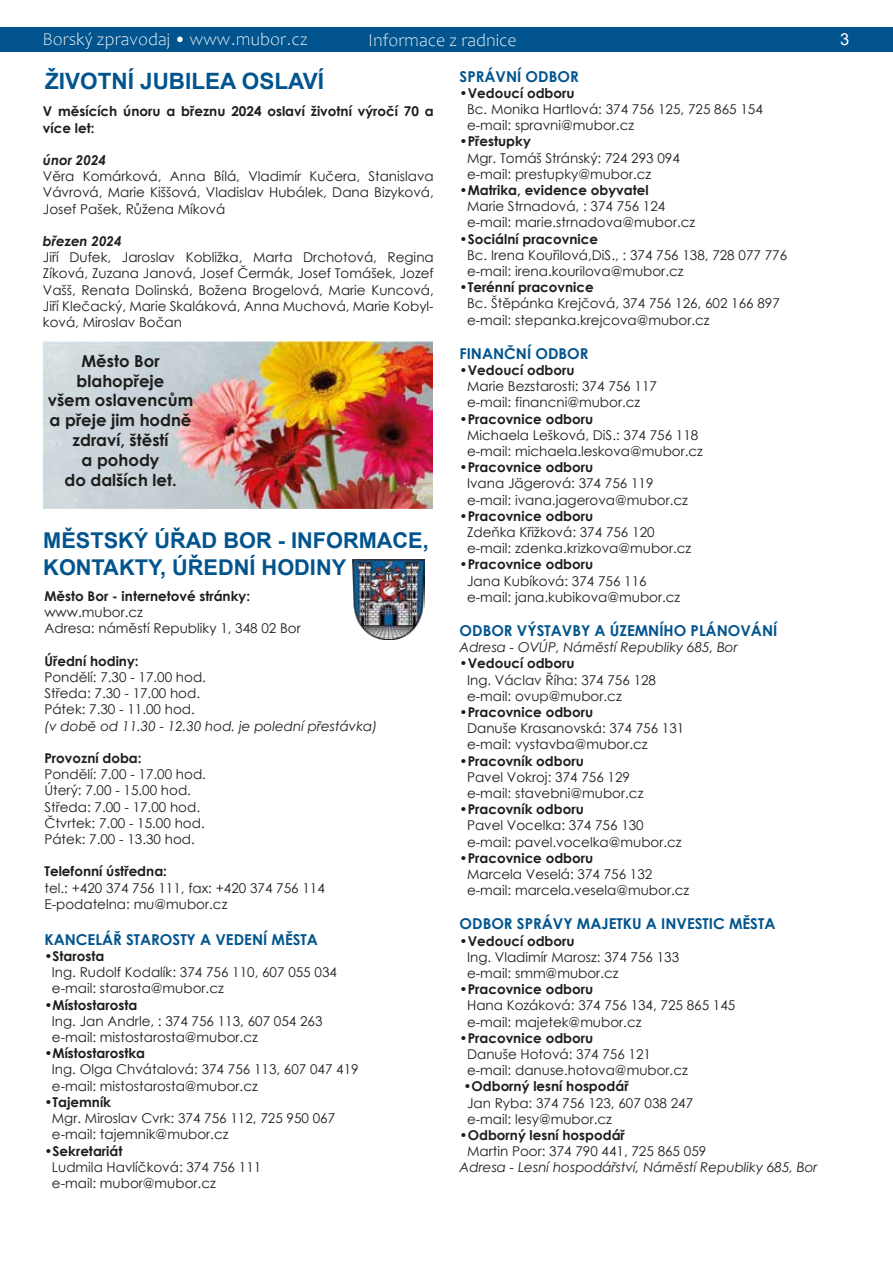
<style>
.page{position:relative;width:893px;height:1263px;background:#fff}
.page>*{position:absolute;margin:0;border:0;box-sizing:border-box;transform-origin:0 0}
.t1{font:700 22.5px "Arial";color:#01548d}
.t2{font:700 21.75px/26.1px "Arial";color:#01548d}
.t3{font:300 18px "Candara";color:#fff}
.t4{font:700 16.5px/19.8px "Century Gothic";color:#1d1d1b;text-align:center}
.t5{font:16.5px "Arial";color:#fff}
.t6{font:700 15px "Century Gothic";color:#01548d}
.t7{font:13.5px/16.2px "Century Gothic";color:#1d1d1b}
.t8{font:700 13.5px/16.2px "Century Gothic";color:#1d1d1b}
.t9{font:italic 13.5px "Century Gothic";color:#1d1d1b}
.t10{font:italic 700 13.5px "Century Gothic";color:#1d1d1b}
.s1{font-weight:700}
</style>
<div class="page">
<img style="left:43px;top:341px;width:389px;height:167px">
<img style="left:352px;top:559px;width:72px;height:80px">
<div style="left:0;top:27px;width:893px;height:24px;background:#01548d"></div>
<h3 class="t3" style="left:43px;top:29px;width:267px">Borský zpravodaj • www.mubor.cz</h3>
<h3 class="t3" style="left:368px;top:30px;width:150px">Informace z radnice</h3>
<p class="t5" style="left:840px;top:28px;width:11px">3</p>
<h1 class="t1" style="left:45px;top:65px;width:280px">ŽIVOTNÍ JUBILEA OSLAVÍ</h1>
<p class="t8" style="left:43px;top:103px;width:392px">V měsících únoru a březnu 2024 oslaví životní výročí 70 a více let:</p>
<p class="t10" style="left:43px;top:150px;width:65px">únor 2024</p>
<p class="t7" style="left:43px;top:168px;width:392px;text-align:justify">Věra Komárková, Anna Bílá, Vladimír Kučera, Stanislava Vávrová, Marie Kiššová, Vladislav Hubálek, Dana Bizyková, Josef Pašek, Růžena Míková</p>
<p class="t10" style="left:43px;top:231px;width:80px">březen 2024</p>
<p class="t7" style="left:43px;top:249px;width:392px;text-align:justify">Jiří Dufek, Jaroslav Kobližka, Marta Drchotová, Regina Zíková, Zuzana Janová, Josef Čermák, Josef Tomášek, Jozef Vašš, Renata Dolinská, Božena Brogelová, Marie Kuncová, Jiří Klečacký, Marie Skaláková, Anna Muchová, Marie Kobyl&shy;ková, Miroslav Bočan</p>
<p class="t4" style="left:48px;top:350px;width:147px">Město Bor blahopřeje<br>všem oslavencům a přeje jim hodně zdraví, štěstí<br>a pohody<br>do dalších let.</p>
<h2 class="t2" style="left:43px;top:528px;width:387px">MĚSTSKÝ ÚŘAD BOR - INFORMACE,<br>KONTAKTY, ÚŘEDNÍ HODINY</h2>
<p class="t8" style="left:44px;top:587px;width:207px">Město Bor - internetové stránky:</p>
<p class="t7" style="left:44px;top:604px;width:258px">www.mubor.cz<br>Adresa: náměstí Republiky 1, 348 02 Bor</p>
<p class="t8" style="left:44px;top:652px;width:96px">Úřední hodiny:</p>
<p class="t7" style="left:44px;top:669px;width:163px">Pondělí: 7.30 - 17.00 hod.<br>Středa: 7.30 - 17.00 hod.<br>Pátek: 7.30 - 11.00 hod.</p>
<p class="t9" style="left:44px;top:716px;width:334px">(v době od 11.30 - 12.30 hod. je polední přestávka)</p>
<p class="t8" style="left:44px;top:749px;width:99px">Provozní doba:</p>
<p class="t7" style="left:44px;top:766px;width:163px">Pondělí: 7.00 - 17.00 hod.<br>Úterý: 7.00 - 15.00 hod.<br>Středa: 7.00 - 17.00 hod.<br>Čtvrtek: 7.00 - 15.00 hod.<br>Pátek: 7.00 - 13.30 hod.</p>
<p class="t8" style="left:44px;top:863px;width:124px">Telefonní ústředna:</p>
<p class="t7" style="left:44px;top:879px;width:282px">tel.: +420 374 756 111, fax: +420 374 756 114<br>E-podatelna: mu@mubor.cz</p>
<p class="t6" style="left:44px;top:928px;width:275px">KANCELÁŘ STAROSTY A VEDENÍ MĚSTA</p>
<p class="t8" style="left:44px;top:947px;width:61px">•Starosta</p>
<p class="t7" style="left:52px;top:964px;width:287px">Ing. Rudolf Kodalík: 374 756 110, 607 055 034 e-mail: starosta@mubor.cz</p>
<p class="t8" style="left:44px;top:996px;width:94px">•Místostarosta</p>
<p class="t7" style="left:52px;top:1013px;width:272px">Ing. Jan Andrle, : 374 756 113, 607 054 263 e-mail: mistostarosta@mubor.cz</p>
<p class="t8" style="left:44px;top:1045px;width:102px">•Místostarostka</p>
<p class="t7" style="left:52px;top:1061px;width:308px">Ing. Olga Chvátalová: 374 756 113, 607 047 419 e-mail: mistostarosta@mubor.cz</p>
<p class="t8" style="left:44px;top:1093px;width:68px">•Tajemník</p>
<p class="t7" style="left:52px;top:1110px;width:285px">Mgr. Miroslav Cvrk: 374 756 112, 725 950 067 e-mail: tajemnik@mubor.cz</p>
<p class="t8" style="left:44px;top:1142px;width:80px">•Sekretariát</p>
<p class="t7" style="left:52px;top:1158px;width:211px">Ludmila Havlíčková: 374 756 111 e-mail: mubor@mubor.cz</p>
<p class="t6" style="left:460px;top:65px;width:121px">SPRÁVNÍ ODBOR</p>
<p class="t8" style="left:460px;top:84px;width:117px">•Vedoucí odboru</p>
<p class="t7" style="left:467px;top:101px;width:297px">Bc. Monika Hartlová: 374 756 125, 725 865 154 e-mail: spravni@mubor.cz</p>
<p class="t8" style="left:460px;top:133px;width:73px">•Přestupky</p>
<p class="t7" style="left:467px;top:149px;width:214px">Mgr. Tomáš Stránský: 724 293 094 e-mail: prestupky@mubor.cz</p>
<p class="t8" style="left:460px;top:181px;width:190px">•Matrika, evidence obyvatel</p>
<p class="t7" style="left:467px;top:198px;width:230px">Marie Strnadová, : 374 756 124 e-mail: marie.strnadova@mubor.cz</p>
<p class="t8" style="left:460px;top:230px;width:140px">•Sociální pracovnice</p>
<p class="t7" style="left:467px;top:247px;width:322px">Bc. Irena Kouřilová,DiS., : 374 756 138, 728 077 776 e-mail: irena.kourilova@mubor.cz</p>
<p class="t8" style="left:460px;top:279px;width:136px">•Terénní pracovnice</p>
<p class="t7" style="left:467px;top:295px;width:314px">Bc. Štěpánka Krejčová, 374 756 126, 602 166 897 e-mail: stepanka.krejcova@mubor.cz</p>
<p class="t6" style="left:460px;top:342px;width:131px">FINANČNÍ ODBOR</p>
<p class="t8" style="left:460px;top:361px;width:117px">•Vedoucí odboru</p>
<p class="t7" style="left:467px;top:378px;width:191px">Marie Bezstarosti: 374 756 117 e-mail: financni@mubor.cz</p>
<p class="t8" style="left:460px;top:410px;width:135px">•Pracovnice odboru</p>
<p class="t7" style="left:467px;top:427px;width:237px">Michaela Lešková, DiS.: 374 756 118 e-mail: michaela.leskova@mubor.cz</p>
<p class="t8" style="left:460px;top:459px;width:135px">•Pracovnice odboru</p>
<p class="t7" style="left:467px;top:475px;width:222px">Ivana Jägerová: 374 756 119 e-mail: ivana.jagerova@mubor.cz</p>
<p class="t8" style="left:460px;top:507px;width:135px">•Pracovnice odboru</p>
<p class="t7" style="left:467px;top:524px;width:226px">Zdeňka Křižková: 374 756 120 e-mail: zdenka.krizkova@mubor.cz</p>
<p class="t8" style="left:460px;top:556px;width:135px">•Pracovnice odboru</p>
<p class="t7" style="left:467px;top:572px;width:215px">Jana Kubíková: 374 756 116 e-mail: jana.kubikova@mubor.cz</p>
<p class="t6" style="left:460px;top:619px;width:319px">ODBOR VÝSTAVBY A ÚZEMNÍHO PLÁNOVÁNÍ</p>
<p class="t9" style="left:460px;top:638px;width:280px">Adresa - OVÚP, Náměstí Republiky 685, Bor</p>
<p class="t8" style="left:460px;top:655px;width:117px">•Vedoucí odboru</p>
<p class="t7" style="left:467px;top:671px;width:191px">Ing. Václav Říha: 374 756 128 e-mail: ovup@mubor.cz</p>
<p class="t8" style="left:460px;top:703px;width:135px">•Pracovnice odboru</p>
<p class="t7" style="left:467px;top:720px;width:219px">Danuše Krasanovská: 374 756 131 e-mail: vystavba@mubor.cz</p>
<p class="t8" style="left:460px;top:752px;width:126px">•Pracovník odboru</p>
<p class="t7" style="left:467px;top:769px;width:178px">Pavel Vokroj: 374 756 129 e-mail: stavebni@mubor.cz</p>
<p class="t8" style="left:460px;top:801px;width:126px">•Pracovník odboru</p>
<p class="t7" style="left:467px;top:817px;width:216px">Pavel Vocelka: 374 756 130 e-mail: pavel.vocelka@mubor.cz</p>
<p class="t8" style="left:460px;top:849px;width:135px">•Pracovnice odboru</p>
<p class="t7" style="left:467px;top:866px;width:224px">Marcela Veselá: 374 756 132 e-mail: marcela.vesela@mubor.cz</p>
<p class="t6" style="left:460px;top:912px;width:317px">ODBOR SPRÁVY MAJETKU A INVESTIC MĚSTA</p>
<p class="t8" style="left:460px;top:932px;width:117px">•Vedoucí odboru</p>
<p class="t7" style="left:467px;top:949px;width:214px">Ing. Vladimír Marosz: 374 756 133 e-mail: smm@mubor.cz</p>
<p class="t8" style="left:460px;top:981px;width:135px">•Pracovnice odboru</p>
<p class="t7" style="left:467px;top:997px;width:270px">Hana Kozáková: 374 756 134, 725 865 145 e-mail: majetek@mubor.cz</p>
<p class="t8" style="left:460px;top:1029px;width:135px">•Pracovnice odboru</p>
<p class="t7" style="left:467px;top:1046px;width:222px">Danuše Hotová: 374 756 121 e-mail: danuse.hotova@mubor.cz</p>
<p class="t7" style="left:463px;top:1078px;width:231px">•<span class="s1">Odborný lesní hospodář<br></span>Jan Ryba: 374 756 123, 607 038 247 e-mail: lesy@mubor.cz</p>
<p class="t7" style="left:467px;top:1127px;width:241px;text-indent:-7px">•<span class="s1">Odborný lesní hospodář<br></span>Martin Poor: 374 790 441, 725 865 059</p>
<p class="t9" style="left:460px;top:1158px;width:360px">Adresa - Lesní hospodářství, Náměstí Republiky 685, Bor</p>
</div>
